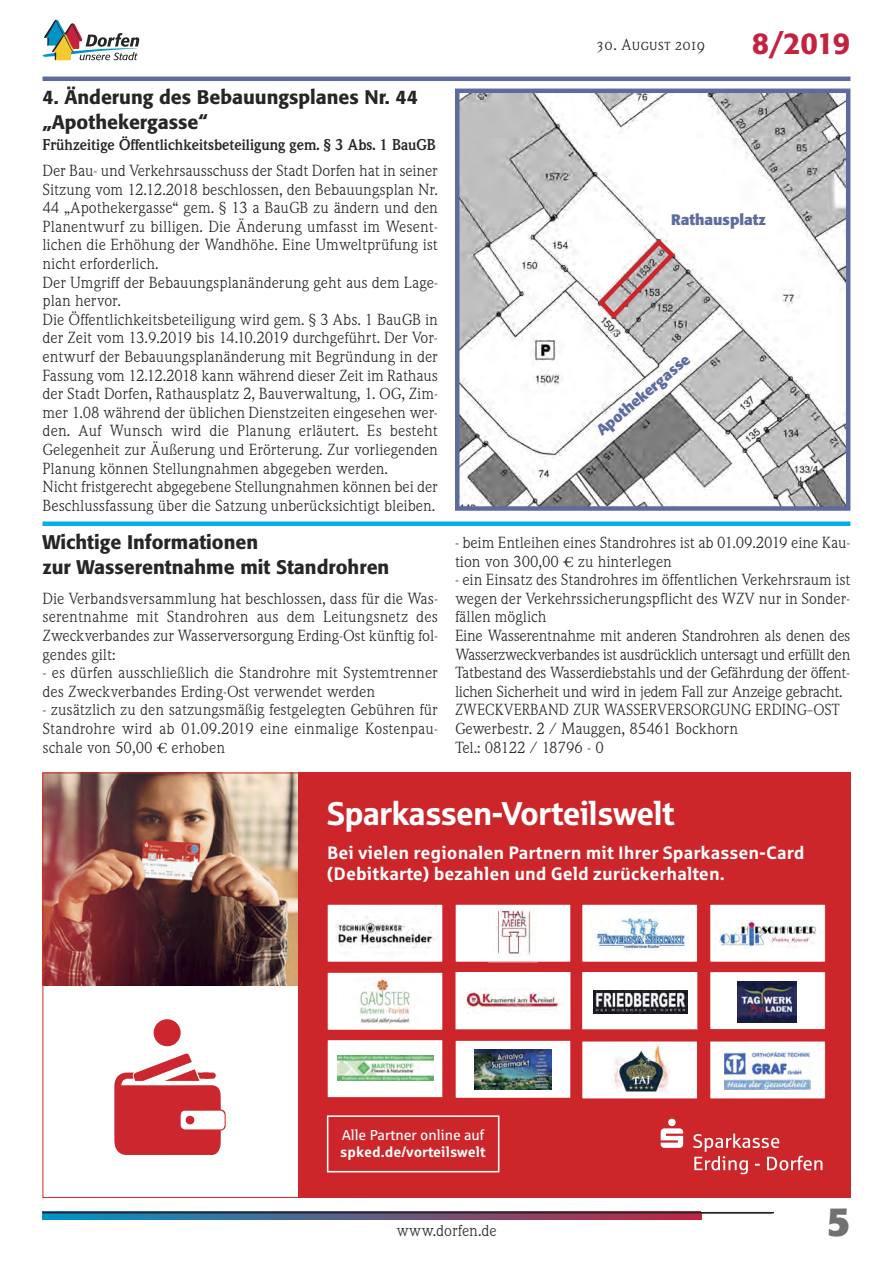
<style>
.page{position:relative;width:893px;height:1263px;background:#fff}
.page>*{position:absolute;margin:0;border:0;box-sizing:border-box;transform-origin:0 0}
.t1{font:700 40.5px "Formata";color:#727172}
.t2{font:33px "Sparkasse Head";color:#fff}
.t3{font:500 30px "Formata";color:#c3233f}
.t4{font:500 19.5px/24.9px "Formata";color:#272526}
.t5{font:700 18px/21px "Sparkasse Rg";color:#fff}
.t6{font:15px/18.6px "Weidemann SB";color:#272526}
.t7{font:700 15px "Weidemann SB";color:#272526;scale:.95 1}
.t8{font:700 15px "Formata";color:#5e6b9f}
.t9{font:15px "Weidemann SB Caps";color:#272526}
.t10{font:700 14.4px "Sparkasse Rg";color:#fff}
.t11{font:14.4px "Sparkasse Rg";color:#fff}
</style>
<div class="page">
<svg style="left:43px;top:20px;width:96px;height:40px"></svg>
<hr style="left:43px;top:1212px;width:731px;height:1px;background:#272526">
<svg style="left:43px;top:1213px;width:658px;height:6px;background:#5b577c"></svg>
<hr style="left:43px;top:77px;width:807px;height:4px;background:#5e6b9f">
<div style="left:43px;top:521px;width:807px;height:5px;background:#00aded"></div>
<img style="left:460px;top:94px;width:385px;height:412px">
<div style="left:455px;top:89px;width:395px;height:422px;border:4px solid #5e6b9f"></div>
<svg style="left:598px;top:239px;width:77px;height:80px"></svg>
<div style="left:298px;top:772px;width:552px;height:426px;background:#cc262a"></div>
<svg style="left:114px;top:1053px;width:112px;height:102px"></svg>
<div style="left:186px;top:1116px;width:8px;height:8px;background:#cc262e;border-radius:50%"></div>
<div style="left:154px;top:1019px;width:27px;height:27px;background:#cc262e;border-radius:50%"></div>
<div style="left:455px;top:1040px;width:116px;height:58px;background:#fff"></div>
<div style="left:455px;top:1040px;width:116px;height:58px;border:1px solid #cc262a"></div>
<div style="left:455px;top:972px;width:116px;height:58px;background:#fff"></div>
<img style="left:45px;top:774px;width:253px;height:211px">
<svg style="left:693px;top:1133px;width:129px;height:41px"></svg>
<svg style="left:661px;top:1119px;width:22px;height:29px"></svg>
<div style="left:327px;top:972px;width:116px;height:58px;background:#fff"></div>
<div style="left:327px;top:972px;width:116px;height:58px;border:1px solid #cc262a"></div>
<div style="left:710px;top:972px;width:115px;height:57px;background:#fff"></div>
<div style="left:709px;top:971px;width:117px;height:59px;border:1px solid #cc262a"></div>
<svg style="left:582px;top:972px;width:116px;height:58px;background:#f7f3f3"></svg>
<div style="left:327px;top:904px;width:116px;height:58px;background:#fff"></div>
<img style="left:335px;top:917px;width:103px;height:31px">
<div style="left:327px;top:904px;width:116px;height:58px;border:1px solid #cc262a"></div>
<div style="left:582px;top:1041px;width:115px;height:58px;background:#fff"></div>
<div style="left:581px;top:1041px;width:117px;height:58px;border:1px solid #cc262a"></div>
<div style="left:710px;top:904px;width:115px;height:58px;background:#fff"></div>
<div style="left:709px;top:904px;width:117px;height:58px;border:1px solid #cc262a"></div>
<div style="left:455px;top:904px;width:116px;height:58px;background:#fff"></div>
<img style="left:496px;top:909px;width:35px;height:46px">
<div style="left:455px;top:904px;width:116px;height:58px;border:1px solid #cc262a"></div>
<div style="left:582px;top:904px;width:115px;height:58px;background:#fff"></div>
<div style="left:581px;top:904px;width:117px;height:58px;border:1px solid #cc262a"></div>
<div style="left:327px;top:1115px;width:172px;height:57px;border:2px solid #fff"></div>
<img style="left:718px;top:920px;width:99px;height:28px">
<img style="left:360px;top:977px;width:51px;height:48px">
<img style="left:460px;top:988px;width:106px;height:25px">
<img style="left:594px;top:917px;width:93px;height:34px">
<img style="left:593px;top:990px;width:94px;height:23px">
<div style="left:327px;top:1040px;width:116px;height:57px;background:#fff"></div>
<div style="left:327px;top:1039px;width:116px;height:59px;border:1px solid #cc262a"></div>
<img style="left:738px;top:981px;width:58px;height:41px">
<img style="left:338px;top:1055px;width:96px;height:25px">
<img style="left:474px;top:1049px;width:78px;height:40px">
<img style="left:614px;top:1045px;width:55px;height:47px">
<div style="left:710px;top:1041px;width:115px;height:58px;background:#fff"></div>
<div style="left:709px;top:1041px;width:117px;height:58px;border:1px solid #cc262a"></div>
<img style="left:725px;top:1051px;width:85px;height:38px">
<h3 class="t4" style="left:43px;top:86px;width:377px">4. Änderung des Bebauungsplanes Nr. 44 „Apothekergasse“</h3>
<p class="t7" style="left:43px;top:136px;width:416px">Frühzeitige Öffentlichkeitsbeteiligung gem. § 3 Abs. 1 BauGB</p>
<p class="t6" style="left:43px;top:161px;width:397px">Der Bau- und Verkehrsausschuss der Stadt Dorfen hat in seiner Sitzung vom 12.12.2018 beschlossen, den Bebauungsplan Nr.<br>44 „Apothekergasse“ gem. § 13 a BauGB zu ändern und den Planentwurf zu billigen. Die Änderung umfasst im Wesent&shy;lichen die Erhöhung der Wandhöhe. Eine Umweltprüfung ist nicht erforderlich.<br>Der Umgriff der Bebauungsplanänderung geht aus dem Lage&shy;plan hervor.<br>Die Öffentlichkeitsbeteiligung wird gem. § 3 Abs. 1 BauGB in der Zeit vom 13.9.2019 bis 14.10.2019 durchgeführt. Der Vor&shy;entwurf der Bebauungsplanänderung mit Begründung in der Fassung vom 12.12.2018 kann während dieser Zeit im Rathaus der Stadt Dorfen, Rathausplatz 2, Bauverwaltung, 1. OG, Zim&shy;mer 1.08 während der üblichen Dienstzeiten eingesehen wer&shy;den. Auf Wunsch wird die Planung erläutert. Es besteht Gelegenheit zur Äußerung und Erörterung. Zur vorliegenden Planung können Stellungnahmen abgegeben werden.<br>Nicht fristgerecht abgegebene Stellungnahmen können bei der Beschlussfassung über die Satzung unberücksichtigt bleiben.</p>
<h3 class="t4" style="left:43px;top:532px;width:348px;line-height:24.5px">Wichtige Informationen<br>zur Wasserentnahme mit Standrohren</h3>
<p class="t6" style="left:43px;top:589px;width:397px;text-align:justify">Die Verbandsversammlung hat beschlossen, dass für die Was&shy;serentnahme mit Standrohren aus dem Leitungsnetz des Zweckverbandes zur Wasserversorgung Erding-Ost künftig fol&shy;gendes gilt:</p>
<p class="t6" style="left:43px;top:664px;width:397px">- es dürfen ausschließlich die Standrohre mit Systemtrenner des Zweckverbandes Erding-Ost verwendet werden</p>
<p class="t6" style="left:43px;top:701px;width:397px;text-align:justify">- zusätzlich zu den satzungsmäßig festgelegten Gebühren für Standrohre wird ab 01.09.2019 eine einmalige Kostenpau&shy;schale von 50,00 € erhoben</p>
<p class="t9" style="left:597px;top:36px;width:110px">30. August 2019</p>
<h3 class="t3" style="left:752px;top:30px;width:100px">8/2019</h3>
<p class="t8" style="left:671px;top:213px;width:96px">Rathausplatz</p>
<p class="t8" style="left:594px;top:427px;width:118px;rotate:-40deg">Apothekergasse</p>
<p class="t6" style="left:455px;top:533px;width:397px">- beim Entleihen eines Standrohres ist ab 01.09.2019 eine Kau&shy;tion von 300,00 € zu hinterlegen</p>
<p class="t6" style="left:455px;top:571px;width:397px">- ein Einsatz des Standrohres im öffentlichen Verkehrsraum ist wegen der Verkehrssicherungspflicht des WZV nur in Sonder&shy;fällen möglich<br>Eine Wasserentnahme mit anderen Standrohren als denen des Wasserzweckverbandes ist ausdrücklich untersagt und erfüllt den Tatbestand des Wasserdiebstahls und der Gefährdung der öffent&shy;lichen Sicherheit und wird in jedem Fall zur Anzeige gebracht.<br>ZWECKVERBAND ZUR WASSERVERSORGUNG ERDING–OST Gewerbestr. 2 / Mauggen, 85461 Bockhorn<br>Tel.: 08122 / 18796 - 0</p>
<h2 class="t2" style="left:327px;top:792px;width:349px">Sparkassen-Vorteilswelt</h2>
<p class="t5" style="left:327px;top:841px;width:479px">Bei vielen regionalen Partnern mit Ihrer Sparkassen-Card (Debitkarte) bezahlen und Geld zurückerhalten.</p>
<p class="t11" style="left:342px;top:1126px;width:144px">Alle Partner online auf</p>
<p class="t10" style="left:340px;top:1143px;width:147px">spked.de/vorteilswelt</p>
<p class="t6" style="left:396px;top:1222px;width:102px">www.dorfen.de</p>
<h1 class="t1" style="left:827px;top:1204px;width:25px">5</h1>
</div>
